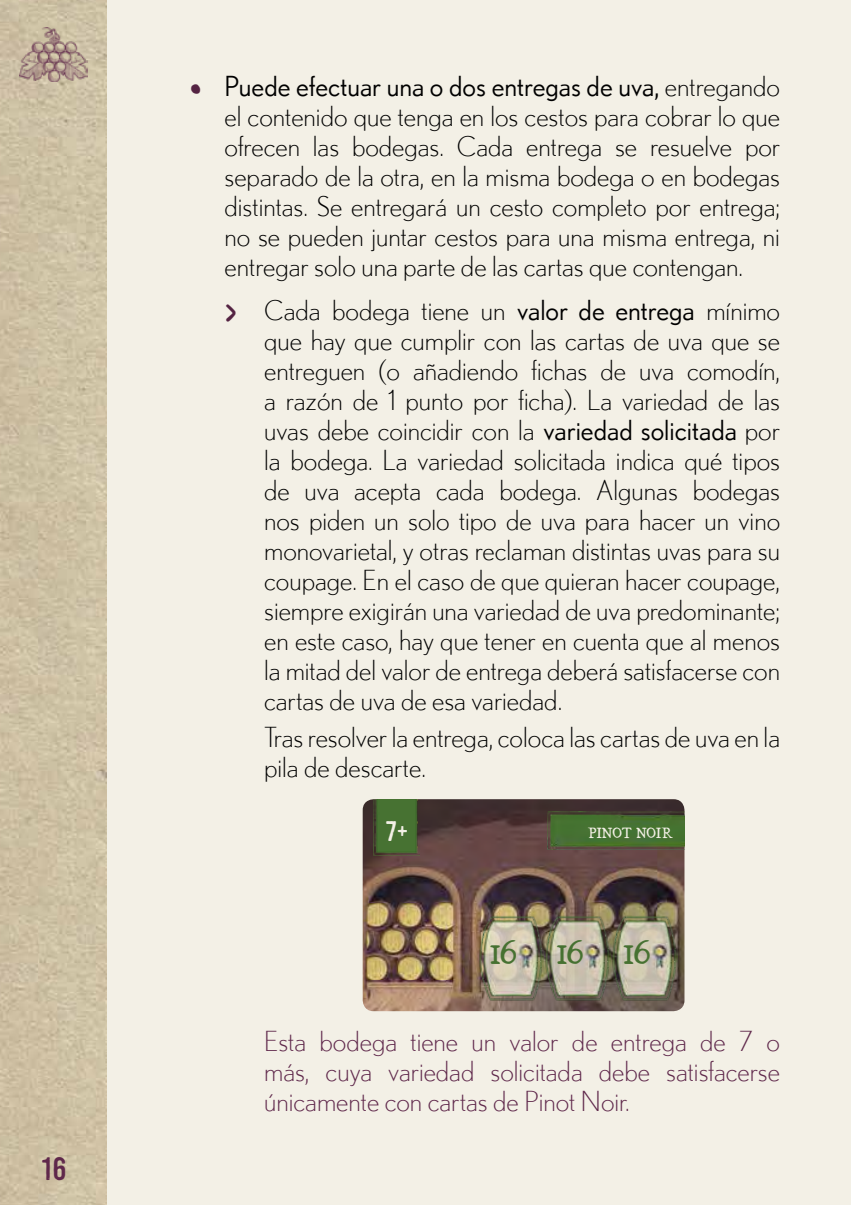
<style>
.page{position:relative;width:851px;height:1205px;background:#fff}
.page>*{position:absolute;margin:0;border:0;box-sizing:border-box;transform-origin:0 0}
.t1{font:37.25px "River Liffey";color:#467131}
.t2{font:32.5px "Mocha Mattari";color:#5f284b}
.t3{font:28.25px "Mocha Mattari";color:#f3f0e6}
.t4{font:300 27.5px/30px "Nobel";color:#000;text-align:justify}
.t5{font:300 27.5px/30px "Nobel";color:#5f284b;text-align:justify}
.t6{font:13px "River Liffey";color:#f3f0e6}
.s1{font-family:"River Liffey";font-weight:700;font-size:30.75px;color:#542342}
.s2{font-weight:400}
</style>
<div class="page">
<div style="left:0;top:0;width:850px;height:1205px;background:#f3f0e6"></div>
<img style="left:362px;top:799px;width:322px;height:212px">
<img style="left:373px;top:799px;width:46px;height:57px">
<img style="left:547px;top:811px;width:137px;height:38px">
<img style="left:477px;top:913px;width:200px;height:89px">
<img style="left:0;top:0;width:106px;height:1205px">
<img style="left:20px;top:27px;width:67px;height:54px">
<p class="t2" style="left:40px;top:1151px;width:27px">16</p>
<p class="t4" style="left:224px;top:70px;width:557px;text-indent:-35px"><span class="s1">•</span> <span class="s2">Puede efectuar una o dos entregas de uva,</span> entregando el contenido que tenga en los cestos para cobrar lo que ofrecen las bodegas. Cada entrega se resuelve por separado de la otra, en la misma bodega o en bodegas distintas. Se entregará un cesto completo por entrega; no se pueden juntar cestos para una misma entrega, ni entregar solo una parte de las cartas que contengan.</p>
<p class="t4" style="left:264px;top:295px;width:517px;text-indent:-38px"><span class="s1">&gt;</span> Cada bodega tiene un <span class="s2">valor de entrega</span> mínimo que hay que cumplir con las cartas de uva que se entreguen (o añadiendo fichas de uva comodín, a razón de 1 punto por ficha). La variedad de las uvas debe coincidir con la <span class="s2">variedad solicitada</span> por la bodega. La variedad solicitada indica qué tipos de uva acepta cada bodega. Algunas bodegas nos piden un solo tipo de uva para hacer un vino monovarietal, y otras reclaman distintas uvas para su coupage. En el caso de que quieran hacer coupage, siempre exigirán una variedad de uva predominante; en este caso, hay que tener en cuenta que al menos la mitad del valor de entrega deberá satisfacerse con cartas de uva de esa variedad.</p>
<p class="t4" style="left:264px;top:722px;width:517px">Tras resolver la entrega, coloca las cartas de uva en la pila de descarte.</p>
<p class="t3" style="left:385px;top:816px;width:24px">7+</p>
<p class="t6" style="left:588px;top:825px;width:87px">PINOT NOIR</p>
<h1 class="t1" style="left:490px;top:929px;width:28px">16</h1>
<h1 class="t1" style="left:557px;top:929px;width:28px">16</h1>
<h1 class="t1" style="left:623px;top:929px;width:28px">16</h1>
<p class="t5" style="left:264px;top:1026px;width:517px">Esta bodega tiene un valor de entrega de 7 o más, cuya variedad solicitada debe satisfacerse únicamente con cartas de Pinot Noir.</p>
</div>
